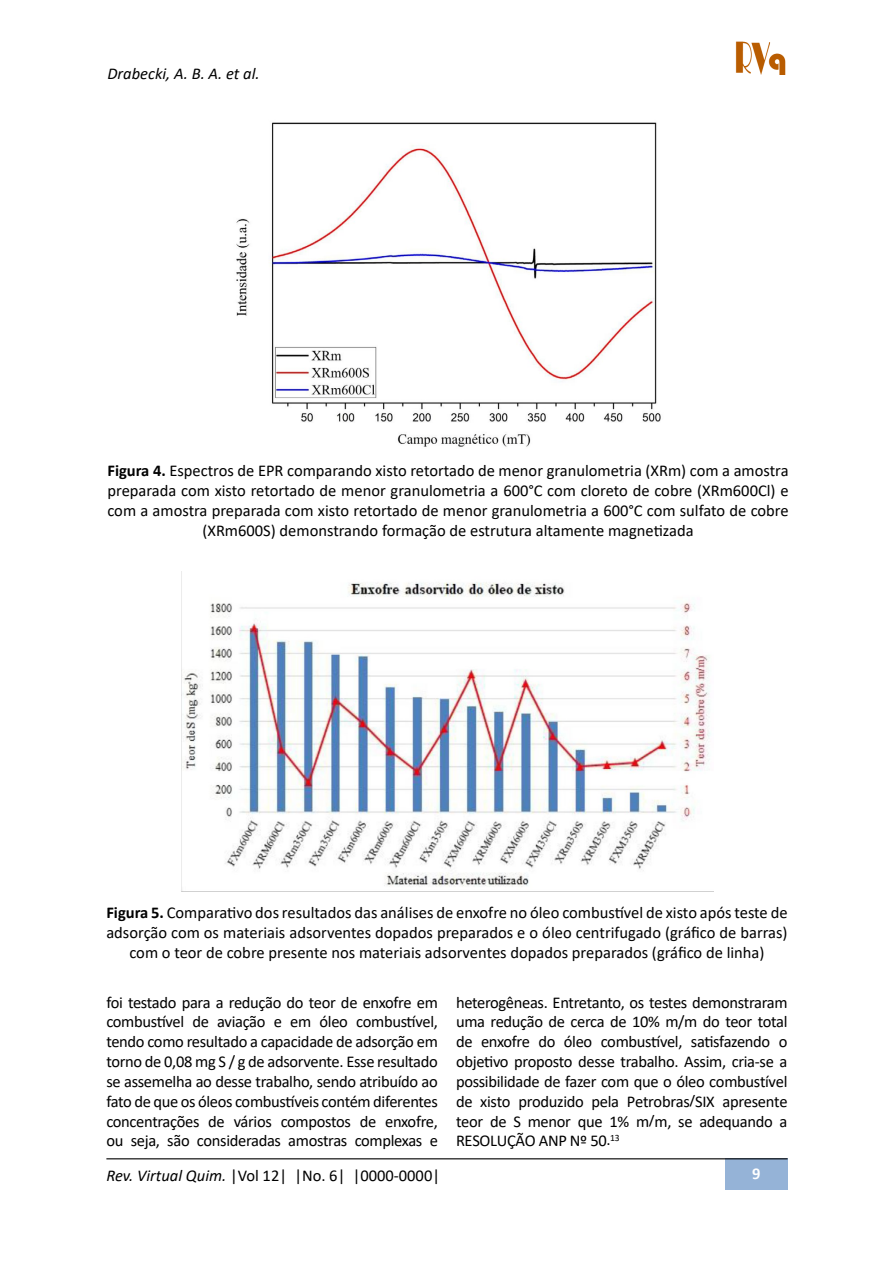
<style>
.page{position:relative;width:894px;height:1263px;background:#fff}
.page>*{position:absolute;margin:0;border:0;box-sizing:border-box;transform-origin:0 0}
.t1{font:16.5px/19.8px "Calibri";color:#000;text-align:center}
.t2{font:italic 16.5px "Calibri";color:#000}
.t3{font:700 16.5px "Calibri";color:#fff}
.s1{font-weight:700}
.s2{font-style:italic}
</style>
<div class="page">
<img style="left:735px;top:41px;width:51px;height:34px">
<div style="left:724px;top:1158px;width:63px;height:32px;background:#95b3d7"></div>
<hr style="left:106px;top:1158px;width:681px;height:1px;background:#000">
<img style="left:236px;top:122px;width:425px;height:325px">
<img style="left:181px;top:571px;width:530px;height:320px">
<p class="t2" style="left:107px;top:62px;width:154px">Drabecki, A. B. A. et al.</p>
<p class="t1" style="left:107px;top:460px;width:682px"><span class="s1">Figura 4.</span> Espectros de EPR comparando xisto retortado de menor granulometria (XRm) com a amostra preparada com xisto retortado de menor granulometria a 600°C com cloreto de cobre (XRm600Cl) e com a amostra preparada com xisto retortado de menor granulometria a 600°C com sulfato de cobre (XRm600S) demonstrando formação de estrutura altamente magnetizada</p>
<p class="t1" style="left:106px;top:902px;width:682px"><span class="s1">Figura 5.</span> Comparativo dos resultados das análises de enxofre no óleo combustível de xisto após teste de adsorção com os materiais adsorventes dopados preparados e o óleo centrifugado (gráfico de barras) com o teor de cobre presente nos materiais adsorventes dopados preparados (gráfico de linha)</p>
<p class="t1" style="left:106px;top:991px;width:333px;text-align:justify">foi testado para a redução do teor de enxofre em combustível de aviação e em óleo combustível, tendo como resultado a capacidade de adsorção em torno de 0,08 mg S / g de adsorvente. Esse resultado se assemelha ao desse trabalho, sendo atribuído ao fato de que os óleos combustíveis contém diferentes concentrações de vários compostos de enxofre, ou seja, são consideradas amostras complexas e</p>
<p class="t1" style="left:456px;top:991px;width:333px;text-align:justify">heterogêneas. Entretanto, os testes demonstraram uma redução de cerca de 10% m/m do teor total de enxofre do óleo combustível, satisfazendo o objetivo proposto desse trabalho. Assim, cria-se a possibilidade de fazer com que o óleo combustível de xisto produzido pela Petrobras/SIX apresente teor de S menor que 1% m/m, se adequando a RESOLUÇÃO ANP Nº 50.<sup>13</sup></p>
<p class="t1" style="left:106px;top:1165px;width:335px"><span class="s2">Rev. Virtual Quim.</span> |Vol 12| |No. 6| |0000-0000|</p>
<p class="t3" style="left:751px;top:1162px;width:10px">9</p>
</div>
